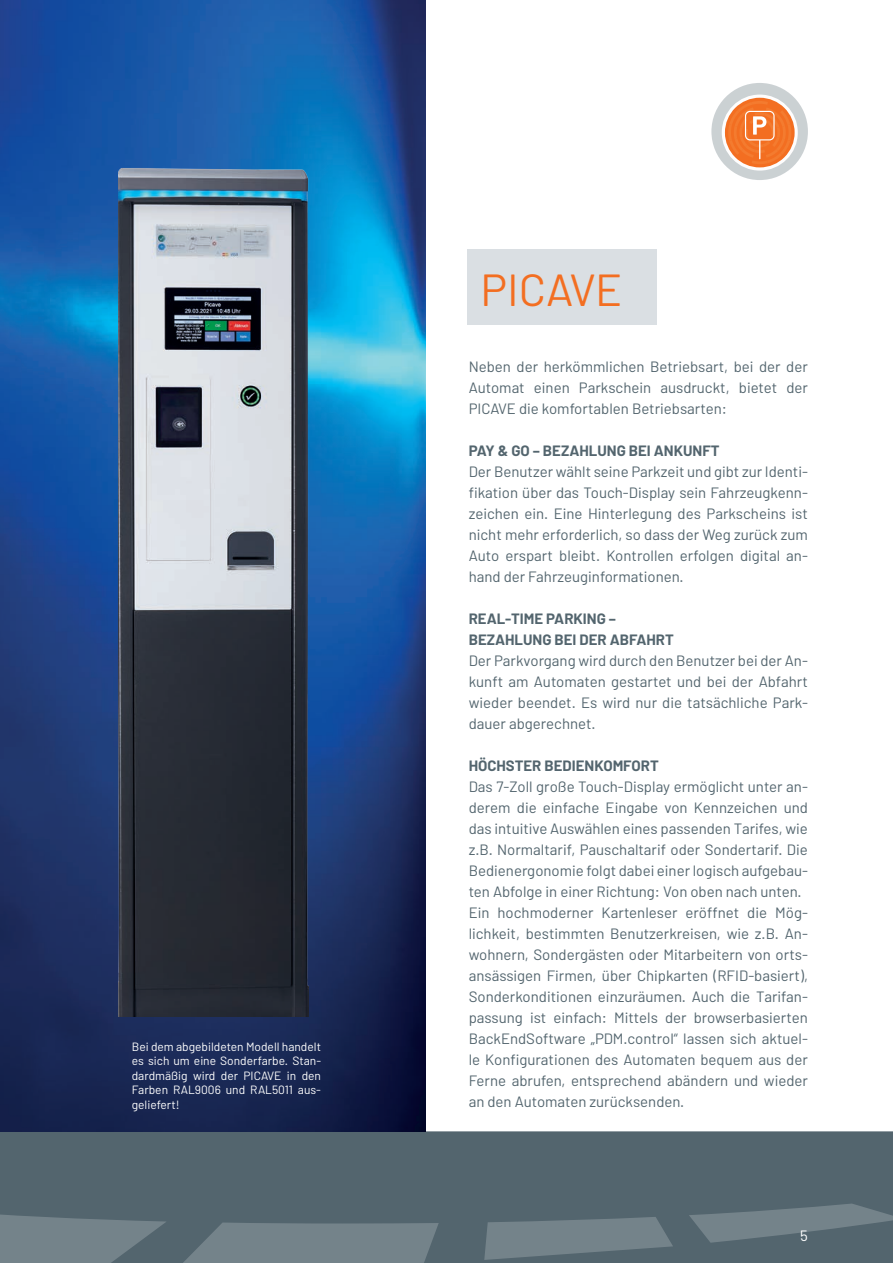
<style>
.page{position:relative;width:893px;height:1263px;background:#fff}
.page>*{position:absolute;margin:0;border:0;box-sizing:border-box;transform-origin:0 0}
.t1{font:45px "Barlow";color:#f36e21}
.t2{font:15px/21px "Barlow";color:#53656e;text-align:justify}
.t3{font:700 15px/21px "Barlow";color:#53656e}
.t4{font:15px "Barlow";color:#fff}
.t5{font:12px/14.4px "Barlow";color:#fff;text-align:justify}
</style>
<div class="page">
<div style="left:711px;top:83px;width:97px;height:97px;background:#cbd1d3;border-radius:50%"></div>
<svg style="left:722px;top:95px;width:76px;height:76px"></svg>
<div style="left:0;top:1131px;width:893px;height:132px;background:#53656e"></div>
<svg style="left:689px;top:1203px;width:204px;height:40px;background:#65757d"></svg>
<svg style="left:484px;top:1217px;width:189px;height:43px;background:#6b7b82"></svg>
<svg style="left:177px;top:1222px;width:262px;height:41px;background:#6e7e85"></svg>
<svg style="left:0;top:1210px;width:167px;height:53px;background:#6a7a81"></svg>
<img style="left:1px;top:0;width:424px;height:1131px">
<img style="left:119px;top:155px;width:189px;height:861px">
<img style="left:0;top:0;width:1px;height:1132px">
<div style="left:468px;top:249px;width:189px;height:75px;background:#dadfe3"></div>
<p class="t5" style="left:132px;top:1039px;width:191px">Bei dem abgebildeten Modell handelt es sich um eine Sonderfarbe. Stan&shy;dardmäßig wird der PICAVE in den Farben RAL9006 und RAL5011 aus&shy;geliefert!</p>
<h1 class="t1" style="left:480px;top:262px;width:143px">PICAVE</h1>
<p class="t2" style="left:469px;top:356px;width:341px">Neben der herkömmlichen Betriebsart, bei der der Automat einen Parkschein ausdruckt, bietet der PICAVE die komfortablen Betriebsarten:</p>
<p class="t3" style="left:469px;top:440px;width:252px">PAY &amp; GO – BEZAHLUNG BEI ANKUNFT</p>
<p class="t2" style="left:469px;top:461px;width:341px">Der Benutzer wählt seine Parkzeit und gibt zur Identi&shy;fikation über das Touch-Display sein Fahrzeugkenn&shy;zeichen ein. Eine Hinterlegung des Parkscheins ist nicht mehr erforderlich, so dass der Weg zurück zum Auto erspart bleibt. Kontrollen erfolgen digital an&shy;hand der Fahrzeuginformationen.</p>
<p class="t3" style="left:469px;top:608px;width:207px">REAL-TIME PARKING –<br>BEZAHLUNG BEI DER ABFAHRT</p>
<p class="t2" style="left:469px;top:650px;width:341px">Der Parkvorgang wird durch den Benutzer bei der An&shy;kunft am Automaten gestartet und bei der Abfahrt wieder beendet. Es wird nur die tatsächliche Park&shy;dauer abgerechnet.</p>
<p class="t3" style="left:469px;top:755px;width:192px">HÖCHSTER BEDIENKOMFORT</p>
<p class="t2" style="left:469px;top:776px;width:341px;text-align:left">Das 7-Zoll große Touch-Display ermöglicht unter an&shy;derem die einfache Eingabe von Kennzeichen und das intuitive Auswählen eines passenden Tarifes, wie z.B. Normaltarif, Pauschaltarif oder Sondertarif. Die Bedienergonomie folgt dabei einer logisch aufgebau&shy;ten Abfolge in einer Richtung: Von oben nach unten.<br>Ein hochmoderner Kartenleser eröffnet die Mög&shy;lichkeit, bestimmten Benutzerkreisen, wie z.B. An&shy;wohnern, Sondergästen oder Mitarbeitern von orts&shy;ansässigen Firmen, über Chipkarten (RFID-basiert), Sonderkonditionen einzuräumen. Auch die Tarifan&shy;passung ist einfach: Mittels der browserbasierten BackEndSoftware „PDM.control“ lassen sich aktuel&shy;le Konfigurationen des Automaten bequem aus der Ferne abrufen, entsprechend abändern und wieder an den Automaten zurücksenden.</p>
<p class="t4" style="left:800px;top:1226px;width:9px">5</p>
</div>
